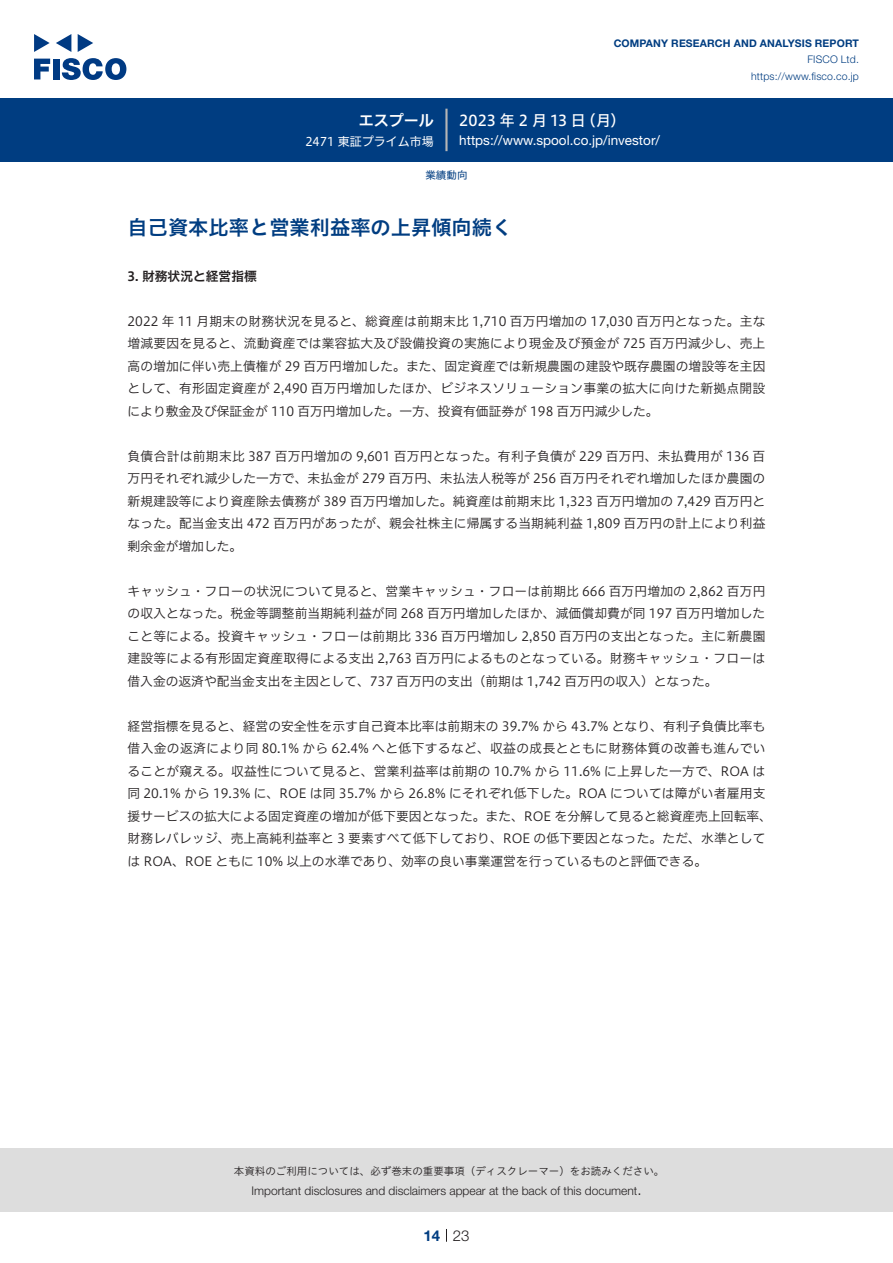
<style>
.page{position:relative;width:893px;height:1263px;background:#fff}
.page>*{position:absolute;margin:0;border:0;box-sizing:border-box;transform-origin:0 0}
.t1{font:20.25px "Hiragino UD Sans Std W6";color:#003d81}
.t2{font:15px "Hiragino UD Sans F Std N W5";letter-spacing:.005em;color:#fff}
.t3{font:15px "Hiragino UD Sans F Std N W6";color:#fff}
.t4{font:300 15px "Helvetica Neue LT Std";color:#231f20}
.t5{font:700 15px "Helvetica Neue LT Std";color:#003d81}
.t6{font:13.5px "Helvetica Neue LT Std";color:#fff}
.t7{font:12.75px/22.5px "Hiragino UD Sans F Std N W3";letter-spacing:.005em;color:#231f20;text-align:justify}
.t8{font:12.75px "Hiragino UD Sans F Std N W6";color:#231f20}
.t9{font:300 12px "Helvetica Neue LT Std";color:#231f20}
.t10{font:12px "Hiragino UD Sans F Std N W4";color:#fff}
.t11{font:10.5px "Hiragino UD Sans Std W3";color:#231f20}
.t12{font:700 10.5px "Helvetica Neue LT Std";letter-spacing:.015em;color:#003d81}
.t13{font:300 10.5px/16.5px "Helvetica Neue LT Std";letter-spacing:.015em;color:#003d81;text-align:right}
.t14{font:10.5px "Hiragino UD Sans F Std N W4";color:#003d81}
</style>
<div class="page">
<div style="left:0;top:1148px;width:893px;height:64px;background:#ddd"></div>
<svg style="left:34px;top:59px;width:16px;height:20px"></svg>
<div style="left:53px;top:59px;width:6px;height:20px;background:#003a83"></div>
<svg style="left:62px;top:58px;width:64px;height:22px"></svg>
<svg style="left:34px;top:34px;width:16px;height:18px"></svg>
<svg style="left:78px;top:34px;width:15px;height:18px"></svg>
<svg style="left:56px;top:34px;width:15px;height:18px"></svg>
<div style="left:0;top:98px;width:893px;height:64px;background:#003d81"></div>
<hr style="left:445px;top:109px;width:3px;height:42px;background:#b5b5b6">
<svg style="left:446px;top:1229px;width:1px;height:13px"></svg>
<p class="t3" style="left:359px;top:109px;width:77px">エスプール</p>
<p class="t10" style="left:305px;top:132px;width:130px">2471 東証プライム市場</p>
<p class="t12" style="left:614px;top:37px;width:247px">COMPANY RESEARCH AND ANALYSIS REPORT</p>
<p class="t13" style="left:751px;top:51px;width:109px">FISCO Ltd. https://www.fisco.co j p.</p>
<p class="t2" style="left:581px;top:109px;width:46px">（月(</p>
<p class="t2" style="left:459px;top:109px;width:128px">2023 年 2 月 13 日</p>
<p class="t6" style="left:459px;top:132px;width:202px">https://www.spool.co j p. /investor/</p>
<p class="t14" style="left:425px;top:167px;width:43px">業績動向</p>
<h1 class="t1" style="left:128px;top:212px;width:386px">自己資本比率と営業利益率の上昇傾向続く</h1>
<p class="t8" style="left:128px;top:266px;width:131px">3. 財務状況と経営指標</p>
<p class="t7" style="left:128px;top:309px;width:639px">2022 年 11 月期末の財務状況を見ると、総資産は前期末比 1,710 百万円増加の 17,030 百万円となった。主な増減要因を見ると、流動資産では業容拡大及び設備投資の実施により現金及び預金が 725 百万円減少し、売上高の増加に伴い売上債権が 29 百万円増加した。また、固定資産では新規農園の建設や既存農園の増設等を主因として、有形固定資産が 2,490 百万円増加したほか、ビジネスソリューション事業の拡大に向けた新拠点開設により敷金及び保証金が 110 百万円増加した。一方、投資有価証券が 198 百万円減少した。</p>
<p class="t7" style="left:128px;top:444px;width:639px">負債合計は前期末比 387 百万円増加の 9,601 百万円となった。有利子負債が 229 百万円、未払費用が 136 百万円それぞれ減少した一方で、未払金が 279 百万円、未払法人税等が 256 百万円それぞれ増加したほか農園の新規建設等により資産除去債務が 389 百万円増加した。純資産は前期末比 1,323 百万円増加の 7,429 百万円となった。配当金支出 472 百万円があったが、親会社株主に帰属する当期純利益 1,809 百万円の計上により利益剰余金が増加した。</p>
<p class="t7" style="left:128px;top:579px;width:639px">キャッシュ・フローの状況について見ると、営業キャッシュ・フローは前期比 666 百万円増加の 2,862 百万円の収入となった。税金等調整前当期純利益が同 268 百万円増加したほか、減価償却費が同 197 百万円増加したこと等による。投資キャッシュ・フローは前期比 336 百万円増加し 2,850 百万円の支出となった。主に新農園建設等による有形固定資産取得による支出 2,763 百万円によるものとなっている。財務キャッシュ・フローは借入金の返済や配当金支出を主因として、737 百万円の支出（前期は 1,742 百万円の収入）となった。</p>
<p class="t7" style="left:128px;top:714px;width:646px;text-align:left">経営指標を見ると、経営の安全性を示す自己資本比率は前期末の 39.7% から 43.7% となり、有利子負債比率も借入金の返済により同 80.1% から 62.4% へと低下するなど、収益の成長とともに財務体質の改善も進んでいることが窺える。収益性について見ると、営業利益率は前期の 10.7% から 11.6% に上昇した一方で、ROA は同 20.1% から 19.3% に、ROE は同 35.7% から 26.8% にそれぞれ低下した。ROA については障がい者雇用支援サービスの拡大による固定資産の増加が低下要因となった。また、ROE を分解して見ると総資産売上回転率、財務レバレッジ、売上高純利益率と 3 要素すべて低下しており、ROE の低下要因となった。ただ、水準としては ROA、ROE ともに 10% 以上の水準であり、効率の良い事業運営を行っているものと評価できる。</p>
<p class="t11" style="left:234px;top:1163px;width:432px">本資料のご利用については、必ず巻末の重要事項（ディスクレーマー）をお読みください。</p>
<p class="t4" style="left:637px;top:1180px;width:6px">.</p>
<p class="t9" style="left:251px;top:1183px;width:387px">Important disclosures and disclaimers appear at the back of this document</p>
<p class="t5" style="left:423px;top:1226px;width:18px">14</p>
<p class="t4" style="left:453px;top:1226px;width:18px">23</p>
</div>
